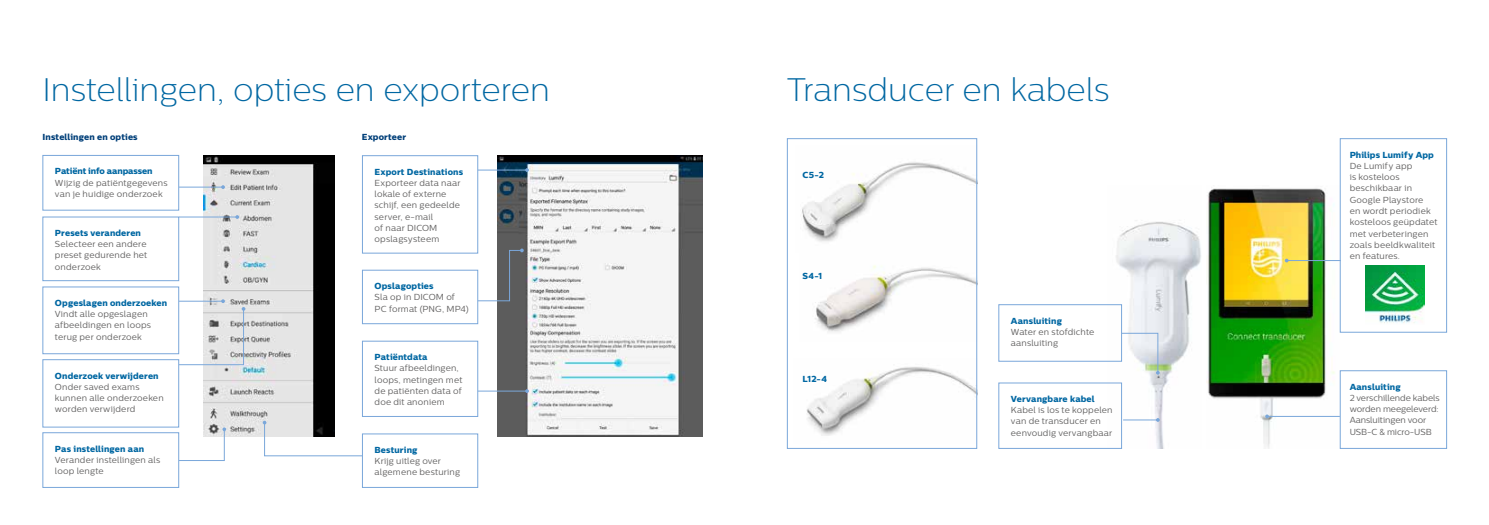
<style>
.page{position:relative;width:1489px;height:525px;background:#fff}
.page>*{position:absolute;margin:0;border:0;box-sizing:border-box;transform-origin:0 0}
.t1{font:32.5px "Centrale Sans X Light";color:#0067a2}
.t2{font:8.75px/11.2px "Centrale Sans";letter-spacing:.02em;color:#646363}
.t3{font:8.75px "Centrale Sans X Bold";letter-spacing:.015em;color:#0067a2}
.t4{font:8.75px/11.2px "Centrale Sans";letter-spacing:-.005em;color:#646363}
.t5{font:8.75px "Centrale Sans X Bold";letter-spacing:.015em;color:#003f79}
.t6{font:8.75px "Centrale Sans X Bold";letter-spacing:-.01em;color:#0067a2}
</style>
<div class="page">
<img style="left:802px;top:162px;width:173px;height:80px">
<img style="left:815px;top:265px;width:160px;height:67px">
<img style="left:806px;top:367px;width:169px;height:69px">
<img style="left:1106px;top:220px;width:95px;height:228px">
<img style="left:1206px;top:188px;width:133px;height:260px">
<div style="left:787px;top:138px;width:190px;height:310px;border:1px solid #7aa7da"></div>
<div style="left:998px;top:304px;width:123px;height:57px;border:1px solid #7aa7da"></div>
<div style="left:1339px;top:138px;width:107px;height:194px;border:1px solid #7aa7da"></div>
<div style="left:1339px;top:370px;width:107px;height:78px;border:1px solid #7aa7da"></div>
<hr style="left:1123px;top:419px;width:34px;height:1px;background:#7aa7da">
<hr style="left:1266px;top:416px;width:73px;height:1px;background:#7aa7da">
<hr style="left:1286px;top:260px;width:54px;height:1px;background:#7aa7da">
<svg style="left:1284px;top:258px;width:4px;height:4px"></svg>
<svg style="left:1121px;top:332px;width:38px;height:42px"></svg>
<img style="left:203px;top:155px;width:132px;height:281px">
<img style="left:497px;top:155px;width:205px;height:281px">
<div style="left:43px;top:155px;width:136px;height:55px;border:1px solid #7aa7da"></div>
<div style="left:43px;top:216px;width:136px;height:65px;border:1px solid #7aa7da"></div>
<div style="left:43px;top:286px;width:136px;height:68px;border:1px solid #7aa7da"></div>
<div style="left:43px;top:359px;width:136px;height:68px;border:1px solid #7aa7da"></div>
<div style="left:43px;top:432px;width:136px;height:55px;border:1px solid #7aa7da"></div>
<div style="left:362px;top:155px;width:116px;height:98px;border:1px solid #7aa7da"></div>
<div style="left:362px;top:340px;width:116px;height:76px;border:1px solid #7aa7da"></div>
<div style="left:362px;top:270px;width:116px;height:54px;border:1px solid #7aa7da"></div>
<div style="left:362px;top:433px;width:116px;height:54px;border:1px solid #7aa7da"></div>
<svg style="left:263px;top:420px;width:100px;height:36px"></svg>
<hr style="left:478px;top:390px;width:49px;height:1px;background:#7aa7da">
<svg style="left:525px;top:389px;width:4px;height:4px"></svg>
<hr style="left:478px;top:170px;width:49px;height:1px;background:#7aa7da">
<svg style="left:525px;top:168px;width:4px;height:4px"></svg>
<svg style="left:477px;top:248px;width:47px;height:53px"></svg>
<hr style="left:179px;top:187px;width:44px;height:1px;background:#7aa7da">
<svg style="left:221px;top:185px;width:4px;height:4px"></svg>
<hr style="left:179px;top:216px;width:58px;height:1px;background:#7aa7da">
<svg style="left:235px;top:215px;width:4px;height:4px"></svg>
<svg style="left:178px;top:299px;width:67px;height:66px"></svg>
<svg style="left:178px;top:427px;width:48px;height:34px"></svg>
<img style="left:1365px;top:265px;width:59px;height:58px">
<h1 class="t1" style="left:43px;top:71px;width:509px">Instellingen, opties en exporteren</h1>
<h1 class="t1" style="left:787px;top:71px;width:324px">Transducer en kabels</h1>
<p class="t5" style="left:43px;top:131px;width:97px">Instellingen en opties</p>
<p class="t5" style="left:362px;top:131px;width:46px">Exporteer</p>
<p class="t6" style="left:55px;top:166px;width:99px">Patiënt info aanpassen</p>
<p class="t2" style="left:55px;top:177px;width:114px">Wijzig de patiëntgegevens van je huidige onderzoek</p>
<p class="t3" style="left:55px;top:227px;width:88px">Presets veranderen</p>
<p class="t2" style="left:55px;top:238px;width:94px;text-align:justify">Selecteer een andere preset gedurende het onderzoek</p>
<p class="t3" style="left:55px;top:297px;width:114px">Opgeslagen onderzoeken</p>
<p class="t2" style="left:55px;top:308px;width:98px">Vindt alle opgeslagen afbeeldingen en loops terug per onderzoek</p>
<p class="t3" style="left:55px;top:370px;width:105px">Onderzoek verwijderen</p>
<p class="t2" style="left:55px;top:381px;width:110px">Onder saved exams kunnen alle onderzoeken worden verwijderd</p>
<p class="t3" style="left:55px;top:443px;width:91px">Pas instellingen aan</p>
<p class="t2" style="left:55px;top:454px;width:107px">Verander instellingen als loop lengte</p>
<p class="t3" style="left:374px;top:166px;width:90px">Export Destinations</p>
<p class="t2" style="left:374px;top:177px;width:87px">Exporteer data naar lokale of externe schijf, een gedeelde server, e-mail<br>of naar DICOM opslagsysteem</p>
<p class="t3" style="left:374px;top:280px;width:61px">Opslagopties</p>
<p class="t2" style="left:374px;top:291px;width:96px">Sla op in DICOM of<br>PC format (PNG, MP4)</p>
<p class="t3" style="left:374px;top:351px;width:54px">Patiëntdata</p>
<p class="t2" style="left:374px;top:362px;width:89px">Stuur afbeeldingen, loops, metingen met de patiënten data of doe dit anoniem</p>
<p class="t3" style="left:374px;top:444px;width:44px">Besturing</p>
<p class="t2" style="left:374px;top:455px;width:87px">Krijg uitleg over algemene besturing</p>
<p class="t3" style="left:802px;top:170px;width:23px">C5-2</p>
<p class="t3" style="left:802px;top:270px;width:21px">S4-1</p>
<p class="t3" style="left:802px;top:373px;width:26px">L12-4</p>
<p class="t3" style="left:1010px;top:315px;width:52px">Aansluiting</p>
<p class="t2" style="left:1010px;top:326px;width:85px">Water en stofdichte aansluiting</p>
<p class="t3" style="left:1010px;top:393px;width:85px">Vervangbare kabel</p>
<p class="t2" style="left:1010px;top:404px;width:103px">Kabel is los te koppelen van de transducer en eenvoudig vervangbaar</p>
<p class="t3" style="left:1349px;top:149px;width:86px">Philips Lumify App</p>
<p class="t2" style="left:1349px;top:160px;width:89px">De Lumify app<br>is kosteloos beschikbaar in<br>Google Playstore<br>en wordt periodiek kosteloos geüpdatet met verbeteringen zoals beeldkwaliteit en features.</p>
<p class="t3" style="left:1349px;top:381px;width:52px">Aansluiting</p>
<p class="t4" style="left:1349px;top:391px;width:92px">2 verschillende kabels worden meegeleverd:<br>Aansluitingen voor<br>USB-C &amp; micro-USB</p>
</div>
